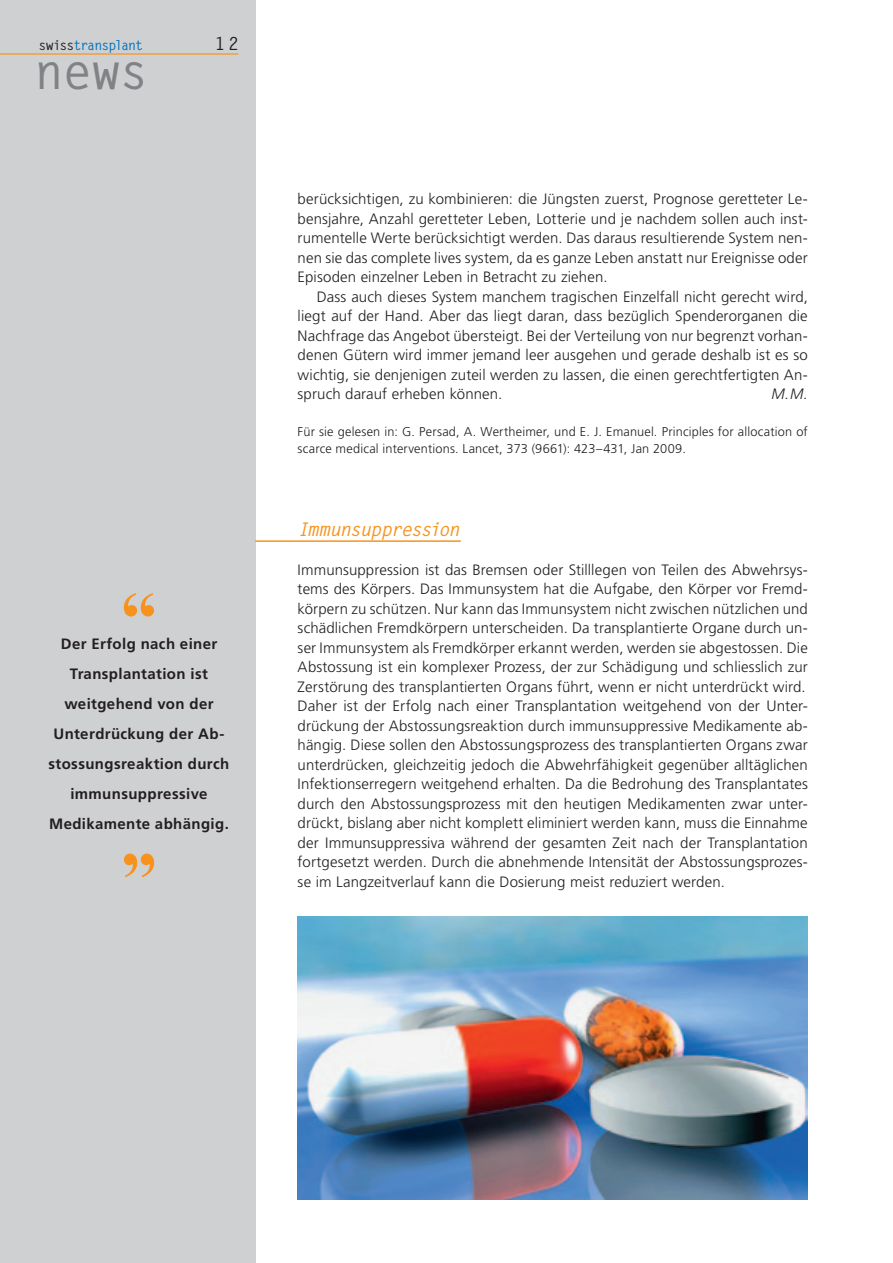
<style>
.page{position:relative;width:893px;height:1263px;background:#fff}
.page>*{position:absolute;margin:0;border:0;box-sizing:border-box;transform-origin:0 0}
.t1{font:700 72.75px "Times New Roman";color:#f7931d}
.t2{font:700 72px "Times New Roman";color:#f7931d}
.t3{font:700 49.5px "Letter Gothic Std";color:#808285}
.t4{font:italic 700 18.75px "Letter Gothic Std";letter-spacing:-.065em;color:#f7931d}
.t5{font:700 18px "Letter Gothic Std";color:#231f20}
.t6{font:300 15px/19.5px "Frutiger";letter-spacing:.01em;color:#231f20;text-align:justify}
.t7{font:700 15px/30px "Frutiger";letter-spacing:.025em;color:#231f20;text-align:center}
.t8{font:italic 300 15px "Frutiger";color:#231f20}
.t9{font:700 13.5px "Letter Gothic Std";letter-spacing:-.08em;color:#0072bc}
.t10{font:300 12.75px/17.2px "Frutiger";letter-spacing:.015em;color:#231f20}
.s1{color:#231f20}
</style>
<div class="page">
<div style="left:0;top:0;width:255px;height:1263px;background:#cfd0d2"></div>
<hr style="left:0;top:53px;width:238px;height:2px;background:#f7931d">
<img style="left:298px;top:916px;width:510px;height:283px">
<hr style="left:255px;top:540px;width:206px;height:2px;background:#f7931d">
<p class="t9" style="left:38px;top:37px;width:106px"><span class="s1">swiss</span>transplant</p>
<p class="t5" style="left:215px;top:33px;width:26px">12</p>
<h3 class="t3" style="left:34px;top:41px;width:116px">news</h3>
<h2 class="t2" style="left:121px;top:568px;width:37px">“</h2>
<p class="t7" style="left:61px;top:629px;width:158px">Der Erfolg nach einer</p>
<p class="t7" style="left:49px;top:659px;width:182px">Transplantation ist weitgehend von der<br>Unterdrückung der Ab&shy;stossungsreaktion durch immunsuppressive<br>Medikamente abhängig.</p>
<h1 class="t1" style="left:121px;top:828px;width:37px">”</h1>
<p class="t6" style="left:298px;top:189px;width:512px">berücksichtigen, zu kombinieren: die Jüngsten zuerst, Prognose geretteter Le&shy;bensjahre, Anzahl geretteter Leben, Lotterie und je nachdem sollen auch inst&shy;rumentelle Werte berücksichtigt werden. Das daraus resultierende System nen&shy;nen sie das complete lives system, da es ganze Leben anstatt nur Ereignisse oder Episoden einzelner Leben in Betracht zu ziehen.</p>
<p class="t6" style="left:298px;top:287px;width:512px;text-indent:19px">Dass auch dieses System manchem tragischen Einzelfall nicht gerecht wird, liegt auf der Hand. Aber das liegt daran, dass bezüglich Spenderorganen die Nachfrage das Angebot übersteigt. Bei der Verteilung von nur begrenzt vorhan&shy;denen Gütern wird immer jemand leer ausgehen und gerade deshalb ist es so wichtig, sie denjenigen zuteil werden zu lassen, die einen gerechtfertigten An&shy;spruch darauf erheben können.</p>
<p class="t8" style="left:772px;top:385px;width:38px">M.M.</p>
<p class="t10" style="left:298px;top:423px;width:512px">Für sie gelesen in: G. Persad, A. Wertheimer, und E. J. Emanuel. Principles for allocation of scarce medical interventions. Lancet, 373 (9661): 423–431, Jan 2009.</p>
<p class="t4" style="left:298px;top:518px;width:164px">Immunsuppression</p>
<p class="t6" style="left:298px;top:560px;width:512px;text-align:left">Immunsuppression ist das Bremsen oder Stilllegen von Teilen des Abwehrsys&shy;tems des Körpers. Das Immunsystem hat die Aufgabe, den Körper vor Fremd&shy;körpern zu schützen. Nur kann das Immunsystem nicht zwischen nützlichen und schädlichen Fremdkörpern unterscheiden. Da transplantierte Organe durch un&shy;ser Immunsystem als Fremdkörper erkannt werden, werden sie abgestossen. Die Abstossung ist ein komplexer Prozess, der zur Schädigung und schliesslich zur Zerstörung des transplantierten Organs führt, wenn er nicht unterdrückt wird.<br>Daher ist der Erfolg nach einer Transplantation weitgehend von der Unter&shy;drückung der Abstossungsreaktion durch immunsuppressive Medikamente ab&shy;hängig. Diese sollen den Abstossungsprozess des transplantierten Organs zwar unterdrücken, gleichzeitig jedoch die Abwehrfähigkeit gegenüber alltäglichen Infektionserregern weitgehend erhalten. Da die Bedrohung des Transplantates durch den Abstossungsprozess mit den heutigen Medikamenten zwar unter&shy;drückt, bislang aber nicht komplett eliminiert werden kann, muss die Einnahme der Immunsuppressiva während der gesamten Zeit nach der Transplantation fortgesetzt werden. Durch die abnehmende Intensität der Abstossungsprozes&shy;se im Langzeitverlauf kann die Dosierung meist reduziert werden.</p>
</div>
